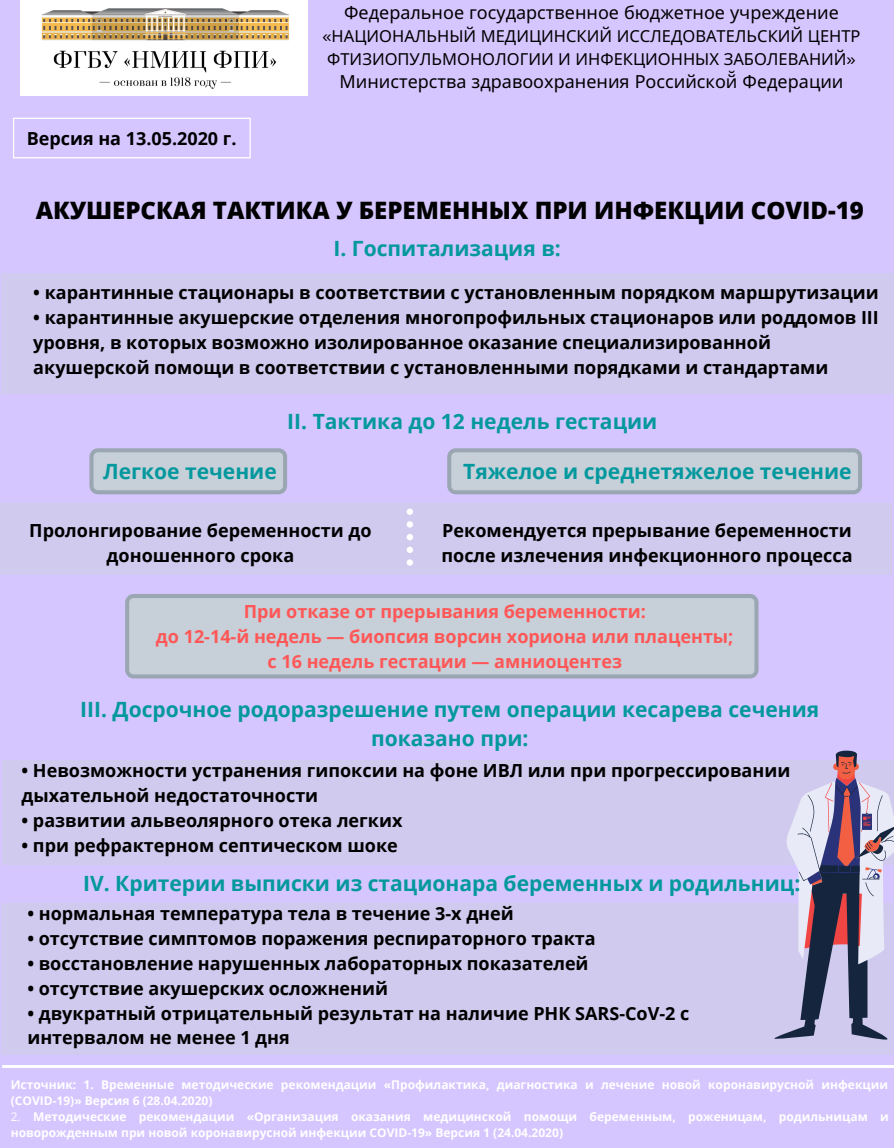
<style>
.page{position:relative;width:894px;height:1148px;background:#fff}
.page>*{position:absolute;margin:0;border:0;box-sizing:border-box;transform-origin:0 0}
.t1{font:800 24px "Open Sans";color:#000}
.t2{font:700 21px/29.2px "Open Sans";color:#03989e;text-align:center}
.t3{font:700 18px/24.8px "Open Sans";color:#000}
.t4{font:700 18px/24.8px "Open Sans";color:#ff5757;text-align:center}
.t5{font:18px "Noto Sans";color:#000}
.t6{font:16.5px/22.5px "Noto Sans";color:#000}
.t7{font:700 12px/15.9px "Open Sans";color:#fff}
.s1{font-family:"Arimo"}
.s2{font-weight:400}
</style>
<div class="page">
<div style="left:0;top:0;width:893px;height:1147px;background:#d6c6ff"></div>
<svg style="left:13px;top:118px;width:238px;height:40px"></svg>
<img style="left:21px;top:0;width:286px;height:96px">
<div style="left:1px;top:903px;width:891px;height:151px;background:#cfcaee"></div>
<hr style="left:2px;top:1065px;width:891px;height:2px;background:#fdfcff">
<div style="left:0;top:503px;width:891px;height:72px;background:#cfcaee"></div>
<svg style="left:89px;top:448px;width:198px;height:46px"></svg>
<svg style="left:447px;top:448px;width:414px;height:46px"></svg>
<svg style="left:406px;top:508px;width:7px;height:58px"></svg>
<div style="left:1px;top:273px;width:891px;height:121px;background:#cfcaee"></div>
<svg style="left:125px;top:594px;width:633px;height:84px;fill:#c7d0d8"></svg>
<div style="left:2px;top:760px;width:891px;height:105px;background:#cfcaee"></div>
<svg style="left:774px;top:750px;width:119px;height:290px"></svg>
<p class="t3" style="left:27px;top:125px;width:211px">Версия на 13.05.2020 г.</p>
<p class="t5" style="left:344px;top:-1px;width:496px">Федеральное государственное бюджетное учреждение</p>
<p class="t6" style="left:322px;top:25px;width:539px"><span class="s1">«</span>НАЦИОНАЛЬНЫЙ МЕДИЦИНСКИЙ ИССЛЕДОВАТЕЛЬСКИЙ ЦЕНТР<br>ФТИЗИОПУЛЬМОНОЛОГИИ И ИНФЕКЦИОННЫХ ЗАБОЛЕВАНИЙ<span class="s1">»</span></p>
<p class="t5" style="left:339px;top:69px;width:505px">Министерства здравоохранения Российской̆ Федерации</p>
<h1 class="t1" style="left:36px;top:193px;width:829px">АКУШЕРСКАЯ ТАКТИКА У БЕРЕМЕННЫХ ПРИ ИНФЕКЦИИ COVID-19</h1>
<p class="t2" style="left:333px;top:234px;width:229px">I. Госпитализация в:</p>
<p class="t3" style="left:33px;top:280px;width:846px">• карантинные стационары в соответствии с установленным порядком маршрутизации</p>
<p class="t3" style="left:33px;top:305px;width:846px">• карантинные акушерские отделения многопрофильных стационаров или роддомов III уровня, в которых возможно изолированное оказание специализированной акушерской помощи в соответствии с установленными порядками и стандартами</p>
<p class="t2" style="left:287px;top:406px;width:371px">II. Тактика до 12 недель гестации</p>
<p class="t2" style="left:103px;top:456px;width:175px">Легкое течение</p>
<p class="t2" style="left:463px;top:456px;width:390px">Тяжелое и среднетяжелое течение</p>
<p class="t3" style="left:29px;top:517px;width:344px;text-align:center">Пролонгирование беременности до доношенного срока</p>
<p class="t3" style="left:441px;top:517px;width:412px">Рекомендуется прерывание беременности после излечения инфекционного процесса</p>
<p class="t4" style="left:156px;top:599px;width:579px">При отказе от прерывания беременности:<br>до 12-14-й недель — биопсия ворсин хориона или плаценты; с 16 недель гестации — амниоцентез</p>
<p class="t2" style="left:80px;top:694px;width:740px">III. Досрочное родоразрешение путем операции кесарева сечения показано при:</p>
<p class="t3" style="left:22px;top:758px;width:770px">• Невозможности устранения гипоксии на фоне ИВЛ или при прогрессировании дыхательной недостаточности</p>
<p class="t3" style="left:22px;top:807px;width:382px">• развитии альвеолярного отека легких</p>
<p class="t3" style="left:22px;top:832px;width:377px">• при рефрактерном септическом шоке</p>
<p class="t2" style="left:83px;top:868px;width:718px">IV. Критерии выписки из стационара беременных и родильниц:</p>
<p class="t3" style="left:27px;top:901px;width:488px">• нормальная температура тела в течение 3-х дней</p>
<p class="t3" style="left:27px;top:925px;width:569px">• отсутствие симптомов поражения респираторного тракта</p>
<p class="t3" style="left:27px;top:950px;width:562px">• восстановление нарушенных лабораторных показателей</p>
<p class="t3" style="left:27px;top:975px;width:362px">• отсутствие акушерских осложнений</p>
<p class="t3" style="left:27px;top:1000px;width:663px">• двукратный отрицательный результат на наличие РНК SARS-CoV-2 с интервалом не менее 1 дня</p>
<p class="t7" style="left:11px;top:1076px;width:878px">Источник: 1. Временные методические рекомендации «Профилактика, диагностика и лечение новой коронавирусной инфекции (COVID-19)» Версия 6 (28.04.2020)</p>
<p class="t7" style="left:11px;top:1108px;width:879px"><span class="s2">2.</span> Методические рекомендации «Организация оказания медицинской помощи беременным, роженицам, родильницам и новорожденным при новой коронавирусной инфекции COVID-19» Версия 1 (24.04.2020)</p>
</div>
